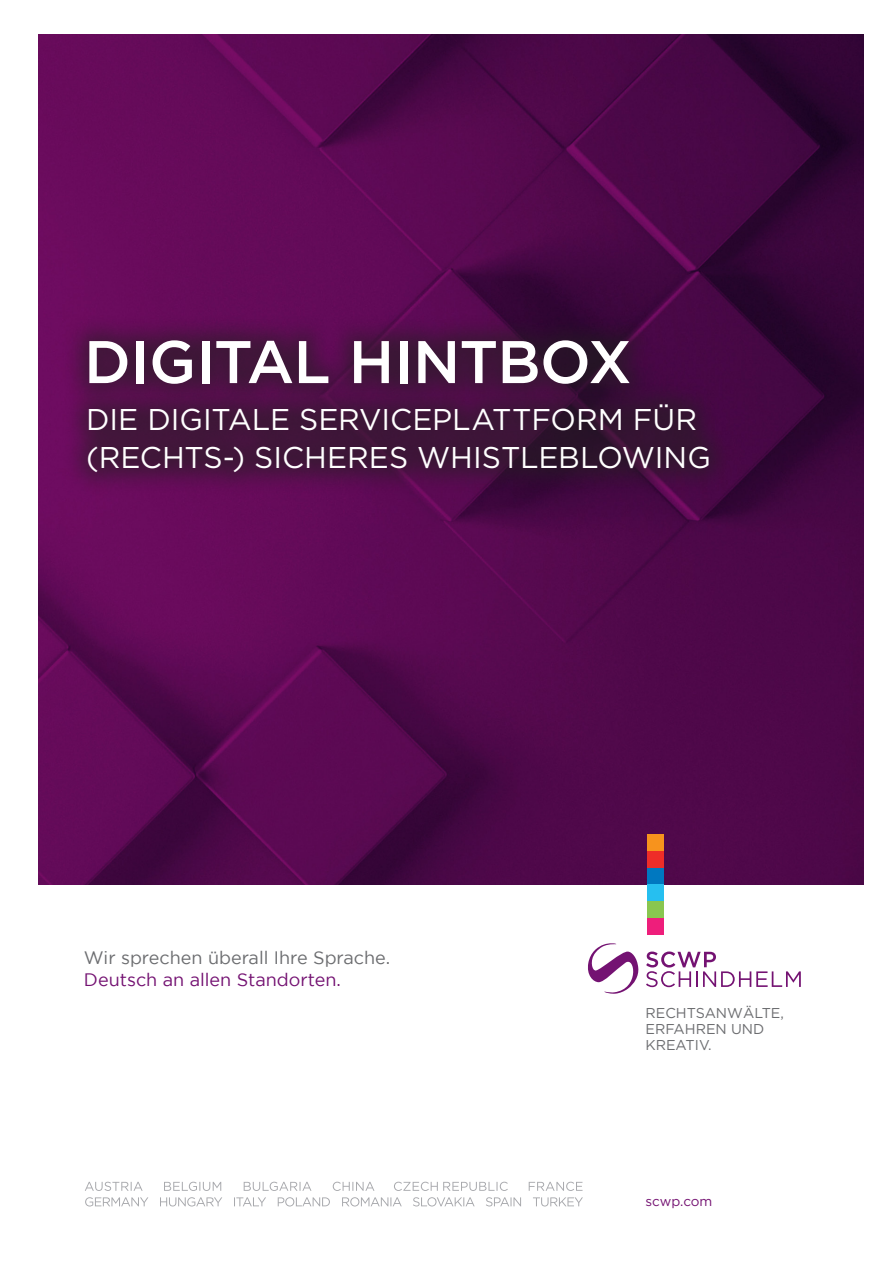
<style>
.page{position:relative;width:893px;height:1263px;background:#fff}
.page>*{position:absolute;margin:0;border:0;box-sizing:border-box;transform-origin:0 0}
.Titel-Bild{font:60px "Gotham HTF Medium 2";letter-spacing:-.01em;color:#fff}
.Titel-Bild-2{font:30px/37.5px "Gotham HTF";letter-spacing:-.005em;color:#fff}
.t1{font:18px/21.6px "Gotham";color:#6c6d70}
.t2{font:14.25px "Gotham HTF";color:#6c6d70}
.t3{font:13.5px "Gotham HTF";color:#741272}
.s1{color:#741272}
</style>
<div class="page">
<img style="left:38px;top:34px;width:825px;height:850px">
<div style="left:62px;top:314px;width:594px;height:96px;background:#231f20;opacity:.6"></div>
<div style="left:62px;top:378px;width:674px;height:120px;background:#231f20;opacity:.6"></div>
<div style="left:647px;top:834px;width:17px;height:17px;background:#f7931d"></div>
<div style="left:647px;top:851px;width:17px;height:17px;background:#ee2d28"></div>
<div style="left:647px;top:868px;width:17px;height:16px;background:#0078c0"></div>
<div style="left:647px;top:884px;width:17px;height:17px;background:#26bff0"></div>
<div style="left:647px;top:901px;width:17px;height:17px;background:#89c650"></div>
<div style="left:647px;top:918px;width:17px;height:17px;background:#ee1e7b"></div>
<svg style="left:588px;top:943px;width:51px;height:51px"></svg>
<svg style="left:646px;top:951px;width:155px;height:36px"></svg>
<svg style="left:85px;top:1197px;width:498px;height:9px"></svg>
<svg style="left:85px;top:1182px;width:497px;height:9px"></svg>
<p class="Titel-Bild" style="left:84px;top:328px;width:549px">DIGITAL HINTBOX</p>
<p class="Titel-Bild-2" style="left:86px;top:400px;width:626px">DIE DIGITALE SERVICEPLATTFORM FÜR (RECHTS-) SICHERES WHISTLEBLOWING</p>
<p class="t1" style="left:84px;top:947px;width:308px">Wir sprechen überall Ihre Sprache.<br><span class="s1">Deutsch an allen Standorten.</span></p>
<p class="t2" style="left:645px;top:1005px;width:140px">RECHTSANWÄLTE,</p>
<p class="t2" style="left:645px;top:1021px;width:120px">ERFAHREN UND</p>
<p class="t2" style="left:645px;top:1037px;width:68px">KREATIV.</p>
<p class="t3" style="left:645px;top:1194px;width:68px">scwp.com</p>
</div>
